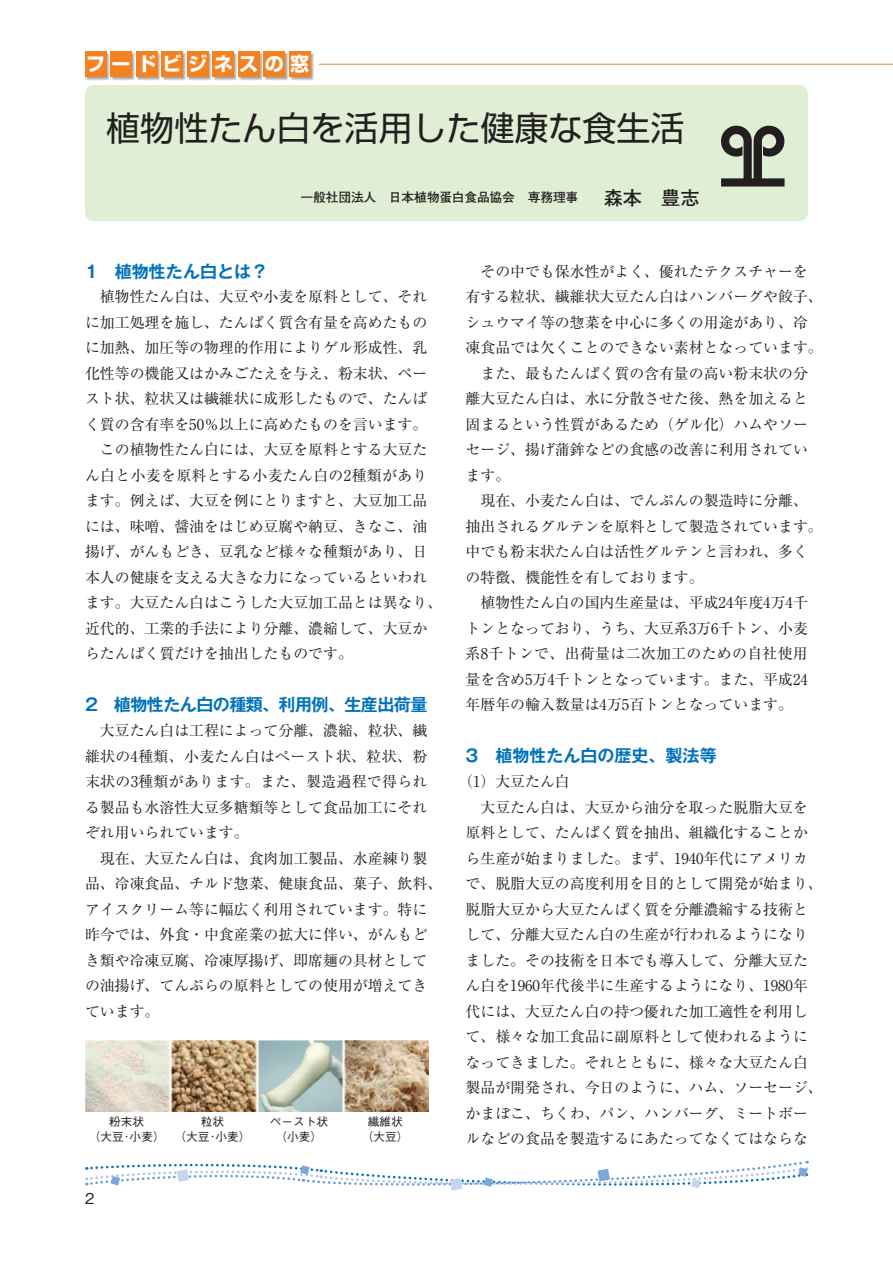
<style>
.page{position:relative;width:893px;height:1263px;background:#fff}
.page>*{position:absolute;margin:0;border:0;box-sizing:border-box;transform-origin:0 0}
.t1{font:34.05px "Shin Go Pro";color:#231f20}
.t2{font:700 19.2px "Shin Go Pro";letter-spacing:.335em;color:#fff}
.t3{font:700 16.95px "Gothic MB101 Pro De";color:#0072bc}
.t4{font:700 16.95px "Gothic MB101 Pro De";letter-spacing:-.03em;color:#0072bc}
.t5{font:14.85px/25.5px "Ryumin Pro";color:#231f20;text-align:justify}
.t6{font:14.85px "Ryumin Pro";letter-spacing:.025em;color:#231f20}
.t7{font:14.85px "Ryumin Pro";letter-spacing:.02em;color:#231f20}
.t8{font:500 14.85px "Gothic BBB Pro";color:#231f20}
.t9{font:700 12.75px "Futo Go B101 Pro";letter-spacing:-.01em;color:#231f20}
.t10{font:500 11.7px/14.9px "Gothic BBB Pro";color:#231f20;text-align:center}
.s1{font-size:19.2px}
</style>
<div class="page">
<div style="left:85px;top:85px;width:723px;height:136px;background:#dfeed4;border-radius:9px"></div>
<div style="left:85px;top:51px;width:25px;height:29px;background:#231f20;opacity:.4"></div>
<div style="left:85px;top:51px;width:21px;height:26px;background:#f58220"></div>
<div style="left:111px;top:51px;width:25px;height:29px;background:#231f20;opacity:.4"></div>
<div style="left:111px;top:51px;width:21px;height:26px;background:#f58220"></div>
<div style="left:136px;top:51px;width:25px;height:29px;background:#231f20;opacity:.4"></div>
<div style="left:136px;top:51px;width:21px;height:26px;background:#f58220"></div>
<div style="left:162px;top:51px;width:25px;height:29px;background:#231f20;opacity:.4"></div>
<div style="left:162px;top:51px;width:21px;height:26px;background:#f58220"></div>
<div style="left:187px;top:51px;width:25px;height:29px;background:#231f20;opacity:.4"></div>
<div style="left:187px;top:51px;width:21px;height:26px;background:#f58220"></div>
<div style="left:213px;top:51px;width:25px;height:29px;background:#231f20;opacity:.4"></div>
<div style="left:213px;top:51px;width:21px;height:26px;background:#f58220"></div>
<div style="left:238px;top:51px;width:25px;height:29px;background:#231f20;opacity:.4"></div>
<div style="left:238px;top:51px;width:21px;height:26px;background:#f58220"></div>
<div style="left:264px;top:51px;width:25px;height:29px;background:#231f20;opacity:.4"></div>
<div style="left:264px;top:51px;width:21px;height:26px;background:#f58220"></div>
<div style="left:289px;top:51px;width:25px;height:29px;background:#231f20;opacity:.4"></div>
<div style="left:289px;top:51px;width:21px;height:26px;background:#f58220"></div>
<hr style="left:319px;top:64px;width:574px;height:1px;background:#f58220">
<img style="left:721px;top:125px;width:64px;height:62px">
<img style="left:85px;top:1040px;width:343px;height:72px">
<svg style="left:86px;top:1161px;width:722px;height:30px"></svg>
<p class="t2" style="left:86px;top:49px;width:225px">フードビジネスの窓</p>
<h1 class="t1" style="left:106px;top:100px;width:580px">植物性たん白を活用した健康な食生活</h1>
<p class="t9" style="left:300px;top:187px;width:400px">一般社団法人　日本植物蛋白食品協会　専務理事　　<span class="s1">森本　豊志</span></p>
<p class="t3" style="left:85px;top:257px;width:184px">1　植物性たん白とは？</p>
<p class="t5" style="left:100px;top:283px;width:329px">植物性たん白は、大豆や小麦を原料として、それ</p>
<p class="t5" style="left:85px;top:308px;width:344px">に加工処理を施し、たんぱく質含有量を高めたもの</p>
<p class="t5" style="left:85px;top:334px;width:344px">に加熱、加圧等の物理的作用によりゲル形成性、乳</p>
<p class="t5" style="left:85px;top:359px;width:344px">化性等の機能又はかみごたえを与え、粉末状、ペー</p>
<p class="t5" style="left:85px;top:385px;width:344px">スト状、粒状又は繊維状に成形したもので、たんぱ</p>
<p class="t5" style="left:85px;top:410px;width:344px">く質の含有率を50％以上に高めたものを言います。</p>
<p class="t5" style="left:100px;top:436px;width:329px">この植物性たん白には、大豆を原料とする大豆た</p>
<p class="t6" style="left:85px;top:464px;width:344px">ん白と小麦を原料とする小麦たん白の2種類があり</p>
<p class="t5" style="left:85px;top:487px;width:344px">ます。例えば、大豆を例にとりますと、大豆加工品</p>
<p class="t5" style="left:85px;top:512px;width:344px">には、味噌、醤油をはじめ豆腐や納豆、きなこ、油</p>
<p class="t5" style="left:85px;top:538px;width:344px">揚げ、がんもどき、豆乳など様々な種類があり、日</p>
<p class="t5" style="left:85px;top:564px;width:344px">本人の健康を支える大きな力になっているといわれ</p>
<p class="t5" style="left:85px;top:589px;width:359px">ます。大豆たん白はこうした大豆加工品とは異なり、</p>
<p class="t5" style="left:85px;top:615px;width:344px">近代的、工業的手法により分離、濃縮して、大豆か</p>
<p class="t5" style="left:85px;top:640px;width:269px">らたんぱく質だけを抽出したものです。</p>
<p class="t4" style="left:85px;top:691px;width:344px">2　植物性たん白の種類、利用例、生産出荷量</p>
<p class="t5" style="left:85px;top:717px;width:344px;text-indent:15px">大豆たん白は工程によって分離、濃縮、粒状、繊維状の4種類、小麦たん白はぺースト状、粒状、粉末状の3種類があります。また、製造過程で得られる製品も水溶性大豆多糖類等として食品加工にそれぞれ用いられています。</p>
<p class="t5" style="left:85px;top:844px;width:359px;text-align:left;text-indent:15px">現在、大豆たん白は、食肉加工製品、水産練り製品、冷凍食品、チルド惣菜、健康食品、菓子、飲料、アイスクリーム等に幅広く利用されています。特に昨今では、外食・中食産業の拡大に伴い、がんもどき類や冷凍豆腐、冷凍厚揚げ、即席麺の具材としての油揚げ、てんぷらの原料としての使用が増えてきています。</p>
<p class="t10" style="left:89px;top:1113px;width:78px">粉末状<br>（大豆･小麦）</p>
<p class="t10" style="left:175px;top:1113px;width:78px">粒状<br>（大豆･小麦）</p>
<p class="t10" style="left:270px;top:1113px;width:60px">ペースト状（小麦）</p>
<p class="t10" style="left:362px;top:1113px;width:48px">繊維状（大豆）</p>
<p class="t8" style="left:85px;top:1186px;width:11px">2</p>
<p class="t5" style="left:480px;top:257px;width:329px">その中でも保水性がよく、優れたテクスチャーを</p>
<p class="t5" style="left:466px;top:283px;width:359px">有する粒状、繊維状大豆たん白はハンバーグや餃子、</p>
<p class="t5" style="left:466px;top:308px;width:344px">シュウマイ等の惣菜を中心に多くの用途があり、冷</p>
<p class="t5" style="left:466px;top:334px;width:359px">凍食品では欠くことのできない素材となっています。</p>
<p class="t5" style="left:480px;top:359px;width:329px">また、最もたんぱく質の含有量の高い粉末状の分</p>
<p class="t5" style="left:466px;top:385px;width:344px">離大豆たん白は、水に分散させた後、熱を加えると</p>
<p class="t5" style="left:466px;top:410px;width:344px">固まるという性質があるため（ゲル化）ハムやソー</p>
<p class="t5" style="left:466px;top:436px;width:344px">セージ、揚げ蒲鉾などの食感の改善に利用されてい</p>
<p class="t5" style="left:466px;top:461px;width:46px">ます。</p>
<p class="t5" style="left:480px;top:487px;width:329px">現在、小麦たん白は、でんぷんの製造時に分離、</p>
<p class="t5" style="left:466px;top:512px;width:359px">抽出されるグルテンを原料として製造されています。</p>
<p class="t5" style="left:466px;top:538px;width:344px">中でも粉末状たん白は活性グルテンと言われ、多く</p>
<p class="t5" style="left:466px;top:563px;width:240px">の特徴、機能性を有しております。</p>
<p class="t5" style="left:480px;top:589px;width:329px">植物性たん白の国内生産量は、平成24年度4万4千</p>
<p class="t5" style="left:466px;top:614px;width:344px">トンとなっており、うち、大豆系3万6千トン、小麦</p>
<p class="t7" style="left:466px;top:642px;width:344px">系8千トンで、出荷量は二次加工のための自社使用</p>
<p class="t5" style="left:466px;top:665px;width:344px">量を含め5万4千トンとなっています。また、平成24</p>
<p class="t5" style="left:466px;top:691px;width:329px">年暦年の輸入数量は4万5百トンとなっています。</p>
<p class="t3" style="left:466px;top:742px;width:253px">3　植物性たん白の歴史、製法等</p>
<p class="t5" style="left:458px;top:768px;width:113px">（1）大豆たん白</p>
<p class="t5" style="left:480px;top:793px;width:329px">大豆たん白は、大豆から油分を取った脱脂大豆を</p>
<p class="t5" style="left:466px;top:819px;width:344px">原料として、たんぱく質を抽出、組織化することか</p>
<p class="t5" style="left:466px;top:844px;width:344px">ら生産が始まりました。まず、1940年代にアメリカ</p>
<p class="t5" style="left:466px;top:870px;width:359px">で、脱脂大豆の高度利用を目的として開発が始まり、</p>
<p class="t5" style="left:466px;top:895px;width:344px">脱脂大豆から大豆たんぱく質を分離濃縮する技術と</p>
<p class="t5" style="left:466px;top:921px;width:344px">して、分離大豆たん白の生産が行われるようになり</p>
<p class="t5" style="left:466px;top:946px;width:344px">ました。その技術を日本でも導入して、分離大豆た</p>
<p class="t5" style="left:466px;top:972px;width:344px">ん白を1960年代後半に生産するようになり、1980年</p>
<p class="t5" style="left:466px;top:997px;width:344px">代には、大豆たん白の持つ優れた加工適性を利用し</p>
<p class="t5" style="left:466px;top:1023px;width:344px">て、様々な加工食品に副原料として使われるように</p>
<p class="t5" style="left:466px;top:1048px;width:344px">なってきました。それとともに、様々な大豆たん白</p>
<p class="t5" style="left:466px;top:1074px;width:359px">製品が開発され、今日のように、ハム、ソーセージ、</p>
<p class="t5" style="left:466px;top:1099px;width:344px">かまぼこ、ちくわ、パン、ハンバーグ、ミートボー</p>
<p class="t5" style="left:466px;top:1125px;width:344px">ルなどの食品を製造するにあたってなくてはならな</p>
</div>
